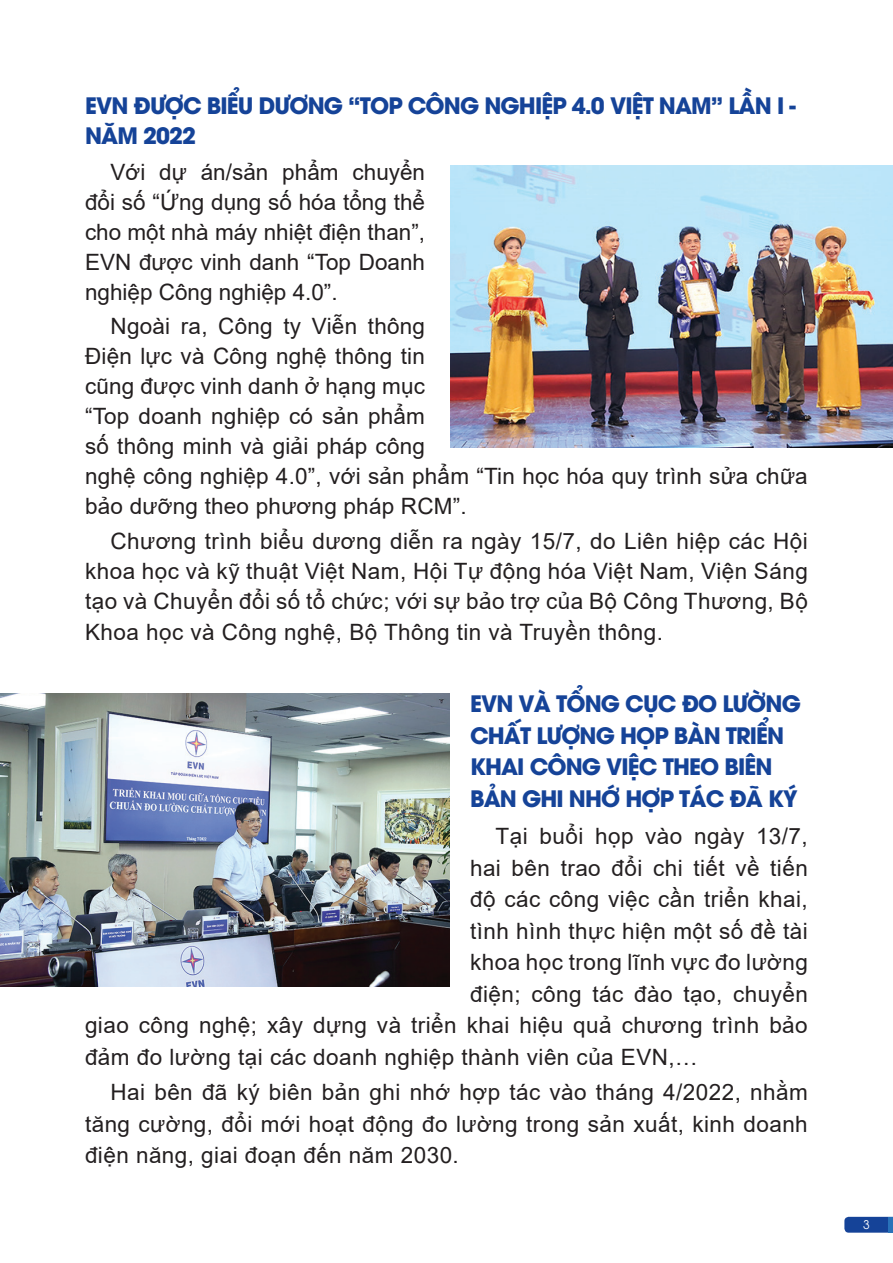
<style>
.page{position:relative;width:893px;height:1263px;background:#fff}
.page>*{position:absolute;margin:0;border:0;box-sizing:border-box;transform-origin:0 0}
.t1{font:22.5px/30px "Arial";letter-spacing:.02em;color:#231f20;text-align:justify}
.t2{font:700 22.5px/31.5px "UTM Avo";letter-spacing:-.04em;color:#154398}
.t3{font:12px "UTM Avo";color:#fff}
</style>
<div class="page">
<svg style="left:844px;top:1217px;width:45px;height:16px"></svg>
<hr style="left:889px;top:1217px;width:4px;height:16px;background:#2972b9">
<img style="left:0;top:693px;width:449px;height:293px">
<img style="left:451px;top:166px;width:442px;height:281px">
<p class="t2" style="left:85px;top:89px;width:712px;line-height:30px">EVN ĐƯỢC BIỂU DƯƠNG “TOP CÔNG NGHIỆP 4.0 VIỆT NAM” LẦN I -<br>NĂM 2022</p>
<p class="t1" style="left:85px;top:157px;width:342px;text-indent:26px">Với dự án/sản phẩm chuyển đổi số “Ứng dụng số hóa tổng thể cho một nhà máy nhiệt điện than”, EVN được vinh danh “Top Doanh nghiệp Công nghiệp 4.0”.</p>
<p class="t1" style="left:85px;top:311px;width:724px;text-align:left;text-indent:26px">Ngoài ra, Công ty Viễn thông<br>Điện lực và Công nghệ thông tin<br>cũng được vinh danh ở hạng mục<br>“Top doanh nghiệp có sản phẩm<br>số thông minh và giải pháp công<br>nghệ công nghiệp 4.0”, với sản phẩm “Tin học hóa quy trình sửa chữa bảo dưỡng theo phương pháp RCM”.</p>
<p class="t1" style="left:85px;top:525px;width:724px;line-height:30.5px;text-indent:26px">Chương trình biểu dương diễn ra ngày 15/7, do Liên hiệp các Hội khoa học và kỹ thuật Việt Nam, Hội Tự động hóa Việt Nam, Viện Sáng tạo và Chuyển đổi số tổ chức; với sự bảo trợ của Bộ Công Thương, Bộ Khoa học và Công nghệ, Bộ Thông tin và Truyền thông.</p>
<p class="t2" style="left:470px;top:686px;width:332px">EVN VÀ TỔNG CỤC ĐO LƯỜNG<br>CHẤT LƯỢNG HỌP BÀN TRIỂN<br>KHAI CÔNG VIỆC THEO BIÊN<br>BẢN GHI NHỚ HỢP TÁC ĐÃ KÝ</p>
<p class="t1" style="left:496px;top:821px;width:314px">Tại buổi họp vào ngày 13/7,</p>
<p class="t1" style="left:470px;top:852px;width:339px">hai bên trao đổi chi tiết về tiến</p>
<p class="t1" style="left:470px;top:884px;width:339px">độ các công việc cần triển khai,</p>
<p class="t1" style="left:470px;top:915px;width:339px">tình hình thực hiện một số đề tài</p>
<p class="t1" style="left:470px;top:947px;width:339px">khoa học trong lĩnh vực đo lường</p>
<p class="t1" style="left:470px;top:978px;width:339px">điện; công tác đào tạo, chuyển</p>
<p class="t1" style="left:85px;top:1010px;width:724px">giao công nghệ; xây dựng và triển khai hiệu quả chương trình bảo</p>
<p class="t1" style="left:85px;top:1041px;width:614px">đảm đo lường tại các doanh nghiệp thành viên của EVN,…</p>
<p class="t1" style="left:85px;top:1076px;width:724px;line-height:31.5px;text-indent:26px">Hai bên đã ký biên bản ghi nhớ hợp tác vào tháng 4/2022, nhằm tăng cường, đổi mới hoạt động đo lường trong sản xuất, kinh doanh điện năng, giai đoạn đến năm 2030.</p>
<p class="t3" style="left:863px;top:1215px;width:8px">3</p>
</div>
